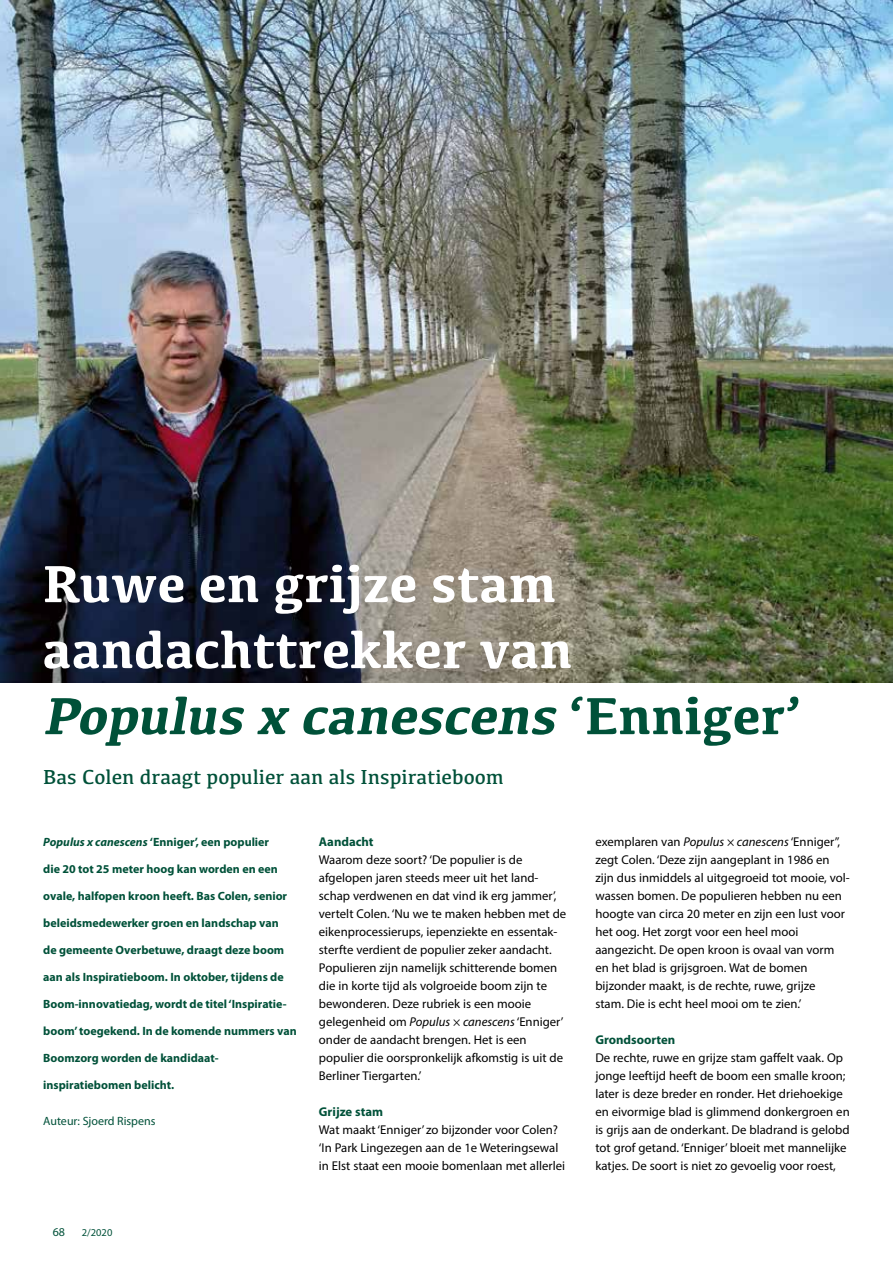
<style>
.page{position:relative;width:893px;height:1263px;background:#fff}
.page>*{position:absolute;margin:0;border:0;box-sizing:border-box;transform-origin:0 0}
.t1{font:700 54px/66px "Kefa";color:#fff}
.t2{font:21px "Kefa";color:#005139}
.t3{font:12.75px/18px "Myriad Pro";color:#000}
.t4{font:700 12.75px "Myriad Pro";color:#005139}
.t5{font:700 12px "Myriad Pro";color:#005139}
.t6{font:12px "Myriad Pro";color:#005139}
.t7{font:10.5px "Myriad Pro";color:#005139}
.s1{font-style:italic;color:#005139}
.s2{color:#005139}
.s3{font-style:italic}
</style>
<div class="page">
<img style="left:0;top:0;width:893px;height:682px">
<h1 class="t1" style="left:43px;top:548px;width:760px">Ruwe en grijze stam aandachttrekker van<br><span class="s1">Populus x canescens</span> <span class="s2">‘ E n n i g e r ’</span></h1>
<h2 class="t2" style="left:43px;top:764px;width:462px">Bas Colen draagt populier aan als Inspiratieboom</h2>
<p class="t5" style="left:43px;top:834px;width:227px"><span class="s3">Populus x canescens</span> ‘Enniger’, een populier</p>
<p class="t5" style="left:43px;top:861px;width:236px">die 20 tot 25 meter hoog kan worden en een</p>
<p class="t5" style="left:43px;top:888px;width:245px">ovale, halfopen kroon heeft. Bas Colen, senior</p>
<p class="t5" style="left:43px;top:915px;width:237px">beleidsmedewerker groen en landschap van</p>
<p class="t5" style="left:43px;top:942px;width:242px">de gemeente Overbetuwe, draagt deze boom</p>
<p class="t5" style="left:43px;top:969px;width:242px">aan als Inspiratieboom. In oktober, tijdens de</p>
<p class="t5" style="left:43px;top:996px;width:245px">Boom-innovatiedag, wordt de titel ‘Inspiratie-</p>
<p class="t5" style="left:43px;top:1023px;width:255px">boom’ toegekend. In de komende nummers van</p>
<p class="t5" style="left:43px;top:1050px;width:177px">Boomzorg worden de kandidaat-</p>
<p class="t5" style="left:43px;top:1077px;width:132px">inspiratiebomen belicht.</p>
<p class="t6" style="left:43px;top:1114px;width:114px">Auteur: Sjoerd Rispens</p>
<p class="t4" style="left:319px;top:833px;width:56px">Aandacht</p>
<p class="t3" style="left:319px;top:851px;width:249px">Waarom deze soort? ‘De populier is de afgelopen jaren steeds meer uit het land&shy;schap verdwenen en dat vind ik erg jammer’, vertelt Colen. ‘Nu we te maken hebben met de eikenprocessierups, iepenziekte en essentak&shy;sterfte verdient de populier zeker aandacht.<br>Populieren zijn namelijk schitterende bomen die in korte tijd als volgroeide boom zijn te bewonderen. Deze rubriek is een mooie gelegenheid om <span class="s3">Populus × canescens</span> ‘Enniger’ onder de aandacht brengen. Het is een populier die oorspronkelijk afkomstig is uit de Berliner Tiergarten.’</p>
<p class="t4" style="left:319px;top:1103px;width:66px">Grijze stam</p>
<p class="t3" style="left:319px;top:1121px;width:248px">Wat maakt ‘Enniger’ zo bijzonder voor Colen? ‘In Park Lingezegen aan de 1e Weteringsewal in Elst staat een mooie bomenlaan met allerlei</p>
<p class="t6" style="left:53px;top:1224px;width:14px">68</p>
<p class="t7" style="left:82px;top:1226px;width:32px">2/2020</p>
<p class="t3" style="left:595px;top:833px;width:256px">exemplaren van <span class="s3">Populus × canescens</span> ‘Enniger’’, zegt Colen. ‘Deze zijn aangeplant in 1986 en zijn dus inmiddels al uitgegroeid tot mooie, vol&shy;wassen bomen. De populieren hebben nu een hoogte van circa 20 meter en zijn een lust voor het oog. Het zorgt voor een heel mooi aangezicht. De open kroon is ovaal van vorm en het blad is grijsgroen. Wat de bomen bijzonder maakt, is de rechte, ruwe, grijze<br>stam. Die is echt heel mooi om te zien.’</p>
<p class="t4" style="left:595px;top:1031px;width:82px">Grondsoorten</p>
<p class="t3" style="left:595px;top:1049px;width:256px">De rechte, ruwe en grijze stam gaffelt vaak. Op jonge leeftijd heeft de boom een smalle kroon; later is deze breder en ronder. Het driehoekige en eivormige blad is glimmend donkergroen en is grijs aan de onderkant. De bladrand is gelobd tot grof getand. ‘Enniger’ bloeit met mannelijke katjes. De soort is niet zo gevoelig voor roest,</p>
</div>
